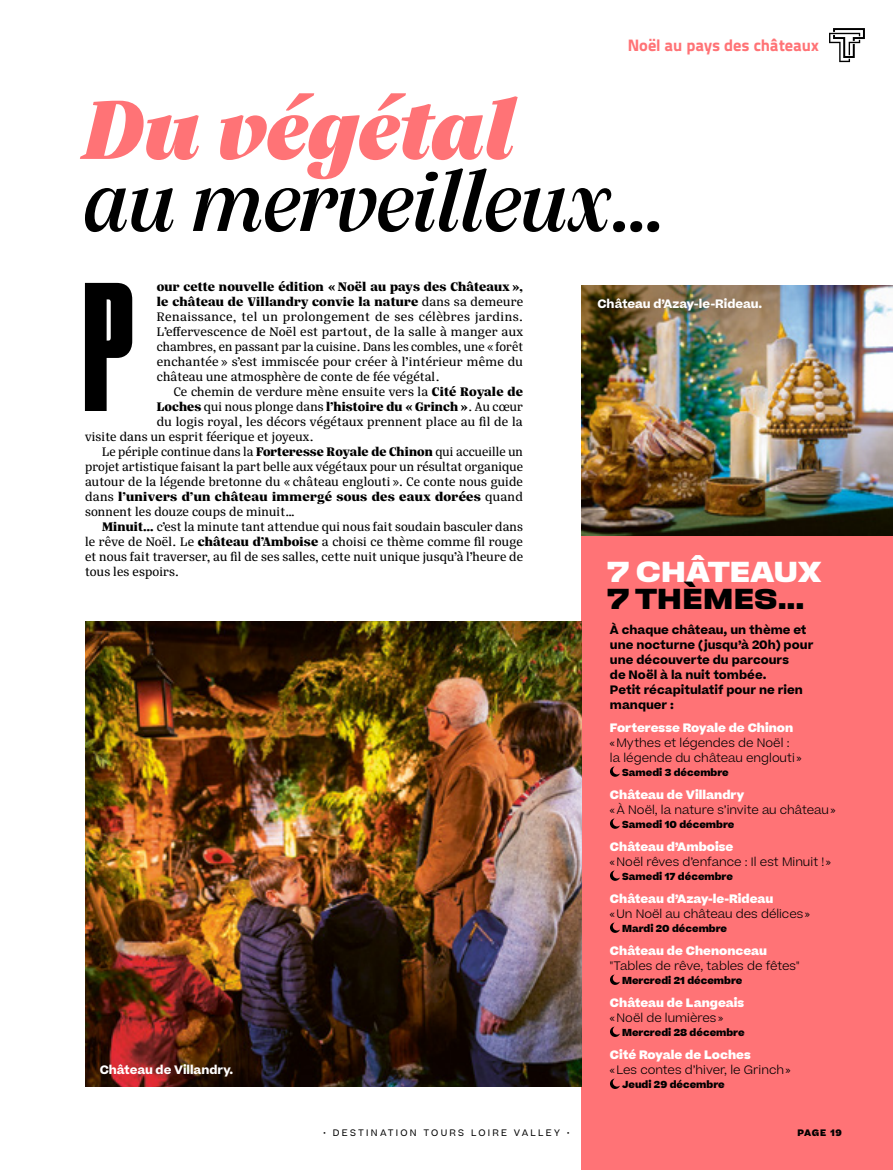
<style>
.page{position:relative;width:893px;height:1170px;background:#fff}
.page>*{position:absolute;margin:0;border:0;box-sizing:border-box;transform-origin:0 0}
.t1{font:172.05px "Druk Cond Super";color:#000}
.t2{font:italic 500 91.35px "Silva Display";letter-spacing:-.02em;color:#000}
.t3{font:italic 900 91.35px "Silva Display";letter-spacing:-.02em;color:#ff7376}
.t4{font:800 expanded 28.8px "Fixture";letter-spacing:-.03em;color:#000}
.t5{font:800 expanded 28.8px "Fixture";letter-spacing:-.03em;color:#fff}
.t6{font:16.5px "Titillium Text 22 L 999 wt";color:#ff7376}
.t7{font:13.5px/15px "Silva Text";letter-spacing:.01em;color:#000}
.t8{font:900 13.5px "Silva Text";letter-spacing:.02em;color:#000}
.t9{font:300 11.7px/15px "Beatrice";color:#000}
.t10{font:800 11.7px "Beatrice";color:#fff}
.t11{font:700 11.7px/15px "Beatrice";color:#000}
.t12{font:700 11.7px "Beatrice";letter-spacing:-.005em;color:#fff}
.t13{font:800 9.75px "Beatrice";color:#000}
.t14{font:9px "Beatrice";letter-spacing:.25em;color:#000}
.t15{font:800 9px "Beatrice";letter-spacing:.08em;color:#000}
.s1{font-weight:900}
.s2{font-weight:400}
</style>
<div class="page">
<div style="left:582px;top:524px;width:311px;height:645px;background:#ff7376"></div>
<svg style="left:829px;top:28px;width:36px;height:34px"></svg>
<img style="left:582px;top:285px;width:311px;height:250px">
<svg style="left:610px;top:766px;width:10px;height:10px"></svg>
<svg style="left:610px;top:818px;width:10px;height:10px"></svg>
<svg style="left:610px;top:870px;width:10px;height:10px"></svg>
<svg style="left:610px;top:922px;width:10px;height:10px"></svg>
<svg style="left:610px;top:974px;width:10px;height:10px"></svg>
<svg style="left:610px;top:1026px;width:10px;height:10px"></svg>
<svg style="left:610px;top:1078px;width:10px;height:10px"></svg>
<img style="left:85px;top:621px;width:497px;height:465px">
<p class="t6" style="left:628px;top:32px;width:193px">Noël au pays des châteaux</p>
<h2 class="t3" style="left:79px;top:69px;width:434px">Du végétal</h2>
<h2 class="t2" style="left:79px;top:143px;width:589px">au merveilleux…</h2>
<p class="t7" style="left:157px;top:279px;width:368px"><span class="s1">our cette nouvelle édition «Noël au pays des Châteaux», le château de Villandry convie la nature</span> dans sa demeure Renaissance, tel un prolongement de ses célèbres jardins.<br>L’effervescence de Noël est partout, de la salle à manger aux chambres, en passant par la cuisine. Dans les combles, une « forêt enchantée » s’est immiscée pour créer à l’intérieur même du château une atmosphère de conte de fée végétal.</p>
<p class="t7" style="left:174px;top:384px;width:351px">Ce chemin de verdure mène ensuite vers la <span class="s1">Cité Royale de</span></p>
<p class="t8" style="left:157px;top:397px;width:367px">Loches <span class="s2">qui nous plonge dans</span> l’histoire du «Grinch»<span class="s2">. Au cœur</span></p>
<p class="t7" style="left:157px;top:414px;width:367px">du logis royal, les décors végétaux prennent place au fil de la</p>
<p class="t7" style="left:85px;top:429px;width:230px">visite dans un esprit féerique et joyeux.</p>
<p class="t7" style="left:102px;top:444px;width:422px">Le périple continue dans la <span class="s1">Forteresse Royale de Chinon</span> qui accueille un</p>
<p class="t7" style="left:85px;top:459px;width:438px">projet artistique faisant la part belle aux végétaux pour un résultat organique</p>
<p class="t7" style="left:85px;top:474px;width:438px">autour de la légende bretonne du « château englouti ». Ce conte nous guide</p>
<p class="t8" style="left:85px;top:487px;width:439px"><span class="s2">dans</span> l’univers d’un château immergé sous des eaux dorées <span class="s2">quand</span></p>
<p class="t7" style="left:85px;top:504px;width:211px">sonnent les douze coups de minuit…</p>
<p class="t7" style="left:102px;top:519px;width:422px"><span class="s1">Minuit…</span> c’est la minute tant attendue qui nous fait soudain basculer dans</p>
<p class="t7" style="left:85px;top:534px;width:438px">le rêve de Noël. Le <span class="s1">château d’Amboise</span> a choisi ce thème comme fil rouge</p>
<p class="t7" style="left:85px;top:549px;width:438px">et nous fait traverser, au fil de ses salles, cette nuit unique jusqu’à l’heure de</p>
<p class="t7" style="left:85px;top:564px;width:96px">tous les espoirs.</p>
<h1 class="t1" style="left:83px;top:242px;width:52px">P</h1>
<p class="t12" style="left:100px;top:1061px;width:135px">Château de Villandry.</p>
<p class="t12" style="left:597px;top:296px;width:166px">Château d’Azay-le-Rideau.</p>
<h3 class="t5" style="left:607px;top:553px;width:217px">7 CHÂTEAUX</h3>
<h3 class="t4" style="left:607px;top:579px;width:199px">7 THÈMES...</h3>
<p class="t11" style="left:610px;top:622px;width:205px">À chaque château, un thème et une nocturne (jusqu’à 20h) pour une découverte du parcours<br>de Noël à la nuit tombée.<br>Petit récapitulatif pour ne rien manquer :</p>
<p class="t10" style="left:610px;top:719px;width:185px">Forteresse Royale de Chinon</p>
<p class="t9" style="left:610px;top:735px;width:193px">«Mythes et légendes de Noël : la légende du château englouti »</p>
<p class="t13" style="left:622px;top:765px;width:108px">Samedi 3 décembre</p>
<p class="t10" style="left:610px;top:786px;width:136px">Château de Villandry</p>
<p class="t9" style="left:610px;top:802px;width:227px">«À Noël, la nature s’invite au château»</p>
<p class="t13" style="left:622px;top:817px;width:114px">Samedi 10 décembre</p>
<p class="t10" style="left:610px;top:838px;width:125px">Château d’Amboise</p>
<p class="t9" style="left:610px;top:854px;width:222px">«Noël rêves d’enfance : Il est Minuit ! »</p>
<p class="t13" style="left:622px;top:869px;width:112px">Samedi 17 décembre</p>
<p class="t10" style="left:610px;top:890px;width:165px">Château d’Azay-le-Rideau</p>
<p class="t9" style="left:610px;top:906px;width:202px">«Un Noël au château des délices»</p>
<p class="t13" style="left:622px;top:921px;width:106px">Mardi 20 décembre</p>
<p class="t10" style="left:610px;top:942px;width:159px">Château de Chenonceau</p>
<p class="t9" style="left:610px;top:958px;width:191px">"Tables de rêve, tables de fêtes"</p>
<p class="t13" style="left:622px;top:973px;width:122px">Mercredi 21 décembre</p>
<p class="t10" style="left:610px;top:994px;width:136px">Château de Langeais</p>
<p class="t9" style="left:610px;top:1010px;width:115px">«Noël de lumières»</p>
<p class="t13" style="left:622px;top:1025px;width:124px">Mercredi 28 décembre</p>
<p class="t10" style="left:610px;top:1046px;width:142px">Cité Royale de Loches</p>
<p class="t9" style="left:610px;top:1062px;width:182px">«Les contes d’hiver, le Grinch»</p>
<p class="t13" style="left:622px;top:1077px;width:104px">Jeudi 29 décembre</p>
<p class="t14" style="left:323px;top:1126px;width:248px">• DESTINATION TOURS LOIRE VALLEY •</p>
<p class="t15" style="left:797px;top:1126px;width:46px">PAGE 19</p>
</div>
